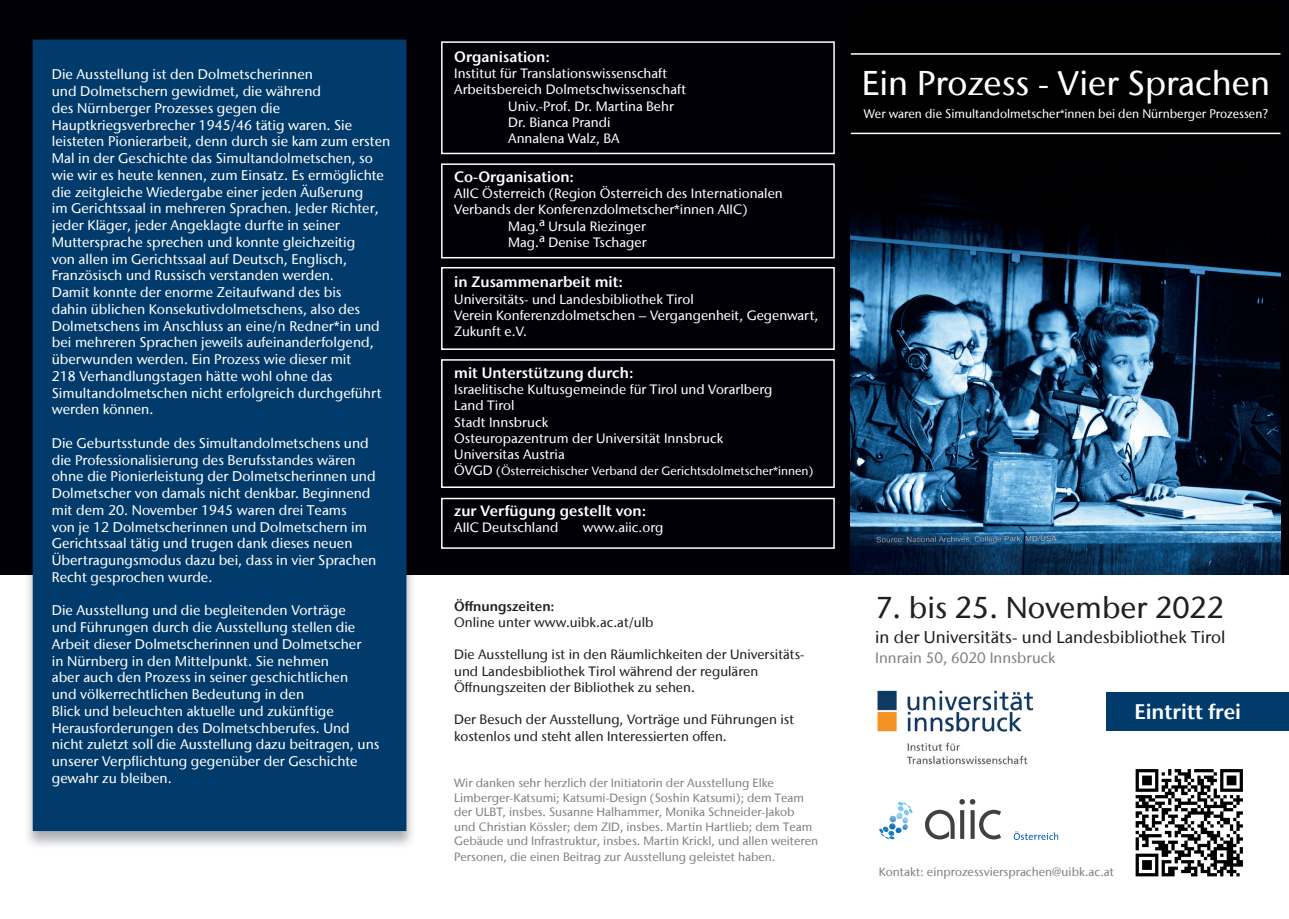
<style>
.page{position:relative;width:1289px;height:919px;background:#fff}
.page>*{position:absolute;margin:0;border:0;box-sizing:border-box;transform-origin:0 0}
.t1{font:500 34.2px "Stone Sans IIITC Com";color:#fff}
.t2{font:500 30px "Stone Sans IIITC Com";color:#231f20}
.t3{font:600 21px "Stone Sans IIITC Com";color:#fff}
.t4{font:500 16.95px "Stone Sans IIITC Com";color:#231f20}
.t5{font:600 15px "Stone Sans IIITC Com";color:#fff}
.t6{font:500 15px "Stone Sans IIITC Com";color:#808285}
.t7{font:500 13.95px/16.8px "Stone Sans IIITC Com";color:#fff}
.t8{font:500 13.5px/16.2px "Stone Sans IIITC Com";color:#fff}
.t9{font:500 13.5px/16.2px "Stone Sans IIITC Com";color:#231f20}
.t10{font:600 13.5px "Stone Sans IIITC Com";color:#231f20}
.t11{font:500 12.45px "Stone Sans IIITC Com";color:#fff}
.t12{font:500 12px/14.4px "Stone Sans IIITC Com";color:#808285}
.t13{font:500 12px "Stone Sans IIITC Com";color:#fff}
.s1{font-size:13.5px}
.s2{font-size:10.5px}
</style>
<div class="page">
<div style="left:1106px;top:692px;width:182px;height:39px;background:#003b6b"></div>
<div style="left:0;top:0;width:1288px;height:574px;background:#000006"></div>
<img style="left:850px;top:132px;width:430px;height:442px">
<hr style="left:850px;top:53px;width:430px;height:2px;background:#fff">
<hr style="left:850px;top:133px;width:430px;height:1px;background:#fff">
<img style="left:23px;top:39px;width:393px;height:807px">
<div style="left:33px;top:40px;width:373px;height:791px;background:#003b6b"></div>
<div style="left:441px;top:41px;width:393px;height:113px;border:2px solid #fff"></div>
<div style="left:441px;top:163px;width:393px;height:95px;border:2px solid #fff"></div>
<div style="left:441px;top:267px;width:393px;height:83px;border:2px solid #fff"></div>
<div style="left:441px;top:359px;width:393px;height:129px;border:2px solid #fff"></div>
<div style="left:441px;top:497px;width:393px;height:52px;border:2px solid #fff"></div>
<img style="left:877px;top:690px;width:156px;height:75px">
<svg style="left:1135px;top:769px;width:107px;height:107px"></svg>
<svg style="left:879px;top:799px;width:180px;height:41px"></svg>
<p class="t7" style="left:52px;top:66px;width:340px">Die Ausstellung ist den Dolmetscherinnen<br>und Dolmetschern gewidmet, die während<br>des Nürnberger Prozesses gegen die Hauptkriegsverbrecher 1945/46 tätig waren. Sie leisteten Pionierarbeit, denn durch sie kam zum ersten Mal in der Geschichte das Simultandolmetschen, so wie wir es heute kennen, zum Einsatz. Es ermöglichte die zeitgleiche Wiedergabe einer jeden Äußerung<br>im Gerichtssaal in mehreren Sprachen. Jeder Richter, jeder Kläger, jeder Angeklagte durfte in seiner Muttersprache sprechen und konnte gleichzeitig<br>von allen im Gerichtssaal auf Deutsch, Englisch, Französisch und Russisch verstanden werden.<br>Damit konnte der enorme Zeitaufwand des bis<br>dahin üblichen Konsekutivdolmetschens, also des Dolmetschens im Anschluss an eine/n Redner*in und bei mehreren Sprachen jeweils aufeinanderfolgend, überwunden werden. Ein Prozess wie dieser mit<br>218 Verhandlungstagen hätte wohl ohne das Simultandolmetschen nicht erfolgreich durchgeführt werden können.</p>
<p class="t7" style="left:52px;top:434px;width:326px">Die Geburtsstunde des Simultandolmetschens und die Professionalisierung des Berufsstandes wären ohne die Pionierleistung der Dolmetscherinnen und Dolmetscher von damals nicht denkbar. Beginnend mit dem 20. November 1945 waren drei Teams<br>von je 12 Dolmetscherinnen und Dolmetschern im Gerichtssaal tätig und trugen dank dieses neuen Übertragungsmodus dazu bei, dass in vier Sprachen Recht gesprochen wurde.</p>
<p class="t7" style="left:52px;top:602px;width:329px">Die Ausstellung und die begleitenden Vorträge<br>und Führungen durch die Ausstellung stellen die Arbeit dieser Dolmetscherinnen und Dolmetscher<br>in Nürnberg in den Mittelpunkt. Sie nehmen<br>aber auch den Prozess in seiner geschichtlichen<br>und völkerrechtlichen Bedeutung in den<br>Blick und beleuchten aktuelle und zukünftige Herausforderungen des Dolmetschberufes. Und nicht zuletzt soll die Ausstellung dazu beitragen, uns unserer Verpflichtung gegenüber der Geschichte gewahr zu bleiben.</p>
<p class="t5" style="left:454px;top:47px;width:97px">Organisation:</p>
<p class="t8" style="left:454px;top:65px;width:214px">Institut für Translationswissenschaft</p>
<p class="t8" style="left:454px;top:81px;width:233px">Arbeitsbereich Dolmetschwissenschaft</p>
<p class="t8" style="left:508px;top:97px;width:167px">Univ.-Prof. Dr. Martina Behr</p>
<p class="t8" style="left:508px;top:114px;width:104px">Dr. Bianca Prandi</p>
<p class="t8" style="left:508px;top:130px;width:113px">Annalena Walz, BA</p>
<p class="t5" style="left:454px;top:167px;width:121px">Co-Organisation:</p>
<p class="t8" style="left:454px;top:185px;width:330px">AIIC Österreich (Region Österreich des Internationalen</p>
<p class="t8" style="left:454px;top:201px;width:295px">Verbands der Konferenzdolmetscher*innen AIIC)</p>
<p class="t8" style="left:508px;top:217px;width:139px">Mag.<sup>a</sup> Ursula Riezinger</p>
<p class="t8" style="left:508px;top:234px;width:140px">Mag.<sup>a</sup> Denise Tschager</p>
<p class="t5" style="left:454px;top:272px;width:170px">in Zusammenarbeit mit:</p>
<p class="t8" style="left:454px;top:290px;width:365px">Universitäts- und Landesbibliothek Tirol<br>Verein Konferenzdolmetschen – Vergangenheit, Gegenwart,<br>Zukunft e.V.</p>
<p class="t5" style="left:454px;top:363px;width:181px">mit Unterstützung durch:</p>
<p class="t8" style="left:454px;top:381px;width:319px">Israelitische Kultusgemeinde für Tirol und Vorarlberg<br>Land Tirol<br>Stadt Innsbruck<br>Osteuropazentrum der Universität Innsbruck<br>Universitas Austria</p>
<p class="t13" style="left:454px;top:463px;width:361px"><span class="s1">ÖVGD</span> (Österreichischer Verband der Gerichtsdolmetscher*innen)</p>
<p class="t5" style="left:454px;top:500px;width:193px">zur Verfügung gestellt von:</p>
<p class="t8" style="left:454px;top:518px;width:105px">AIIC Deutschland</p>
<p class="t8" style="left:582px;top:518px;width:82px">www.aiic.org</p>
<p class="t10" style="left:454px;top:597px;width:102px">Öffnungszeiten:</p>
<p class="t9" style="left:454px;top:614px;width:201px">Online unter www.uibk.ac.at/ulb</p>
<p class="t9" style="left:454px;top:646px;width:352px">Die Ausstellung ist in den Räumlichkeiten der Universitäts&shy;und Landesbibliothek Tirol während der regulären<br>Öffnungszeiten der Bibliothek zu sehen.</p>
<p class="t9" style="left:454px;top:711px;width:341px">Der Besuch der Ausstellung, Vorträge und Führungen ist kostenlos und steht allen Interessierten offen.</p>
<p class="t12" style="left:454px;top:775px;width:365px">Wir danken sehr herzlich der Initiatorin der Ausstellung Elke Limberger-Katsumi; Katsumi-Design (Soshin Katsumi); dem Team der ULBT, insbes. Susanne Halhammer, Monika Schneider-Jakob und Christian Kössler; dem ZID, insbes. Martin Hartlieb; dem Team Gebäude und Infrastruktur, insbes. Martin Krickl, und allen weiteren</p>
<p class="t12" style="left:454px;top:849px;width:323px">Personen, die einen Beitrag zur Ausstellung geleistet haben.</p>
<h1 class="t1" style="left:861px;top:61px;width:410px">Ein Prozess - Vier Sprachen</h1>
<p class="t11" style="left:863px;top:106px;width:406px">Wer waren die Simultandolmetscher<span class="s2">*</span>innen bei den Nürnberger Prozessen?</p>
<h2 class="t2" style="left:875px;top:588px;width:350px">7. bis 25. November 2022</h2>
<p class="t4" style="left:875px;top:626px;width:351px">in der Universitäts- und Landesbibliothek Tirol</p>
<p class="t6" style="left:875px;top:648px;width:182px">Innrain 50, 6020 Innsbruck</p>
<h3 class="t3" style="left:1134px;top:698px;width:108px">Eintritt frei</h3>
<p class="t12" style="left:878px;top:864px;width:236px">Kontakt: einprozessviersprachen@uibk.ac.at</p>
</div>
